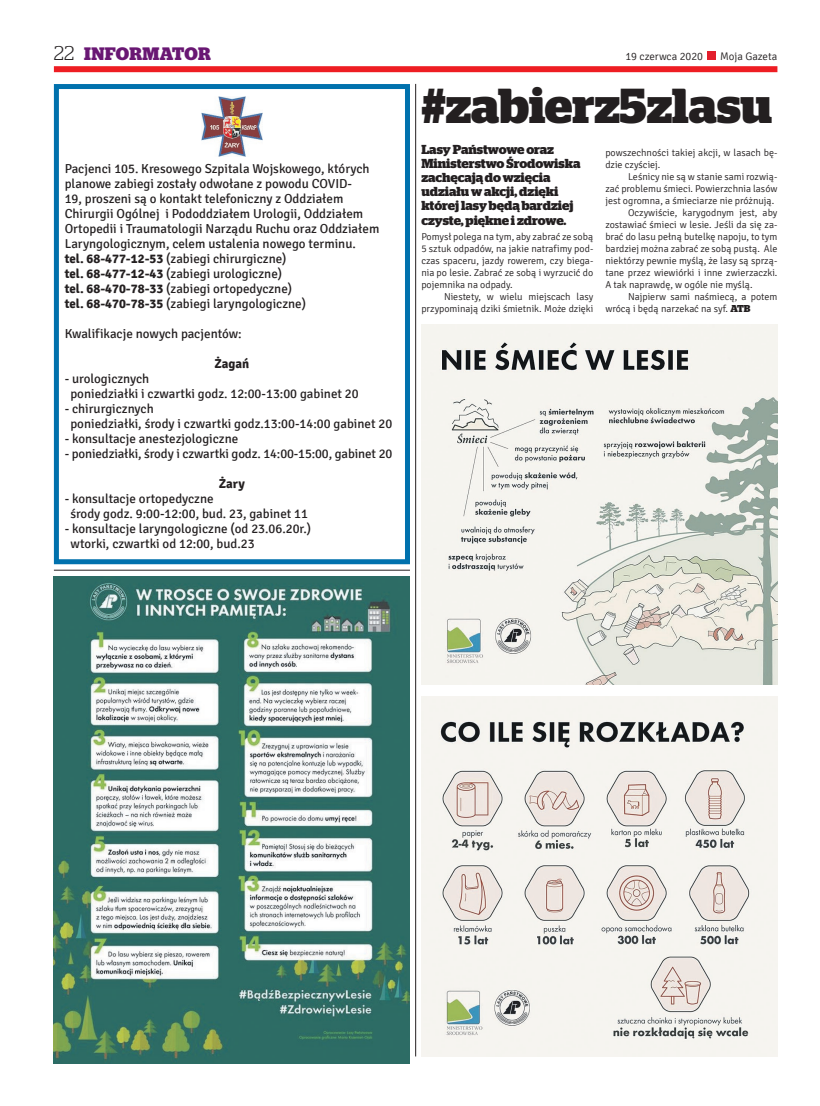
<style>
.page{position:relative;width:820px;height:1106px;background:#fff}
.page>*{position:absolute;margin:0;border:0;box-sizing:border-box;transform-origin:0 0}
.t1{font:700 49px "Stag";color:#231f20}
.t2{font:700 18px "Stag";letter-spacing:.01em;color:#691773}
.t3{font:13px/15px "Signika";color:#231f20}
.t4{font:700 13px/14px "Stag";color:#231f20}
.t5{font:700 13px "Signika";color:#231f20}
.t6{font:300 11px "Signika";color:#231f20}
.t7{font:300 10px/12px "Signika";color:#231f20;text-align:justify}
.s1{font-weight:300;font-size:20px;color:#231f20}
.s2{font-family:"Stag";font-weight:700}
.s3{font-weight:700}
</style>
<div class="page">
<div style="left:54px;top:66px;width:723px;height:6px;background:#ee1d23"></div>
<div style="left:707px;top:51px;width:8px;height:9px;background:#e31f2d"></div>
<img style="left:421px;top:696px;width:356px;height:360px">
<img style="left:421px;top:324px;width:356px;height:360px">
<hr style="left:415px;top:84px;width:1px;height:972px;background:#231f20">
<img style="left:202px;top:96px;width:60px;height:60px">
<img style="left:54px;top:577px;width:356px;height:486px">
<div style="left:54px;top:84px;width:356px;height:480px;border:5px solid #0071ad"></div>
<hr style="left:54px;top:570px;width:356px;height:1px;background:#231f20">
<h2 class="t2" style="left:54px;top:43px;width:158px"><span class="s1">22</span> INFORMATOR</h2>
<p class="t6" style="left:625px;top:50px;width:79px">19 czerwca 2020</p>
<p class="t6" style="left:719px;top:50px;width:59px">Moja Gazeta</p>
<h1 class="t1" style="left:421px;top:77px;width:352px">#zabierz5zlasu</h1>
<p class="t4" style="left:421px;top:143px;width:161px">Lasy Państwowe oraz<br>Ministerstwo Środowiska zachęcają do wzięcia udziału w akcji, dzięki której lasy będą bardziej czyste, piękne i zdrowe.</p>
<p class="t7" style="left:421px;top:231px;width:173px">Pomysł polega na tym, aby zabrać ze sobą 5 sztuk odpadów, na jakie natrafimy pod&shy;czas spaceru, jazdy rowerem, czy biega&shy;nia po lesie. Zabrać ze sobą i wyrzucić do pojemnika na odpady.</p>
<p class="t7" style="left:421px;top:291px;width:173px;text-align:right">Niestety, w wielu miejscach lasy przypominają dziki śmietnik. Może dzięki</p>
<p class="t7" style="left:605px;top:147px;width:173px">powszechności takiej akcji, w lasach bę&shy;dzie czyściej.</p>
<p class="t7" style="left:627px;top:171px;width:151px">Leśnicy nie są w stanie sami rozwią-</p>
<p class="t7" style="left:605px;top:183px;width:173px">zać problemu śmieci. Powierzchnia lasów</p>
<p class="t7" style="left:605px;top:195px;width:170px">jest ogromna, a śmieciarze nie próżnują.</p>
<p class="t7" style="left:627px;top:207px;width:151px">Oczywiście, karygodnym jest, aby</p>
<p class="t7" style="left:605px;top:219px;width:173px">zostawiać śmieci w lesie. Jeśli da się za-</p>
<p class="t7" style="left:605px;top:231px;width:173px">brać do lasu pełną butelkę napoju, to tym</p>
<p class="t7" style="left:605px;top:243px;width:173px">bardziej można zabrać ze sobą pustą. Ale</p>
<p class="t7" style="left:605px;top:255px;width:173px">niektórzy pewnie myślą, że lasy są sprzą-</p>
<p class="t7" style="left:605px;top:267px;width:173px">tane przez wiewiórki i inne zwierzaczki.</p>
<p class="t7" style="left:605px;top:279px;width:149px">A tak naprawdę, w ogóle nie myślą.</p>
<p class="t7" style="left:627px;top:291px;width:151px">Najpierw sami naśmiecą, a potem</p>
<p class="t7" style="left:605px;top:303px;width:146px">wrócą i będą narzekać na syf. <span class="s2">ATB</span></p>
<p class="t3" style="left:65px;top:161px;width:316px">Pacjenci 105. Kresowego Szpitala Wojskowego, których planowe zabiegi zostały odwołane z powodu COVID-<br>19, proszeni są o kontakt telefoniczny z Oddziałem Chirurgii Ogólnej i Pododdziałem Urologii, Oddziałem Ortopedii i Traumatologii Narządu Ruchu oraz Oddziałem Laryngologicznym, celem ustalenia nowego terminu.<br><span class="s3">tel. 68-477-12-53</span> (zabiegi chirurgiczne)<br><span class="s3">tel. 68-477-12-43</span> (zabiegi urologiczne)<br><span class="s3">tel. 68-470-78-33</span> (zabiegi ortopedyczne)<br><span class="s3">tel. 68-470-78-35</span> (zabiegi laryngologiczne)</p>
<p class="t3" style="left:65px;top:326px;width:178px">Kwalifikacje nowych pacjentów:</p>
<p class="t5" style="left:214px;top:356px;width:36px">Żagań</p>
<p class="t3" style="left:70px;top:372px;width:290px;text-indent:-6px">- urologicznych<br>poniedziałki i czwartki godz. 12:00-13:00 gabinet 20</p>
<p class="t3" style="left:70px;top:402px;width:323px;text-indent:-6px">- chirurgicznych<br>poniedziałki, środy i czwartki godz.13:00-14:00 gabinet 20</p>
<p class="t3" style="left:65px;top:432px;width:175px">- konsultacje anestezjologiczne</p>
<p class="t3" style="left:65px;top:447px;width:329px">- poniedziałki, środy i czwartki godz. 14:00-15:00, gabinet 20</p>
<p class="t5" style="left:219px;top:476px;width:28px">Żary</p>
<p class="t3" style="left:70px;top:492px;width:239px;text-indent:-6px">- konsultacje ortopedyczne<br>środy godz. 9:00-12:00, bud. 23, gabinet 11</p>
<p class="t3" style="left:70px;top:522px;width:242px;text-indent:-6px">- konsultacje laryngologiczne (od 23.06.20r.) wtorki, czwartki od 12:00, bud.23</p>
</div>
